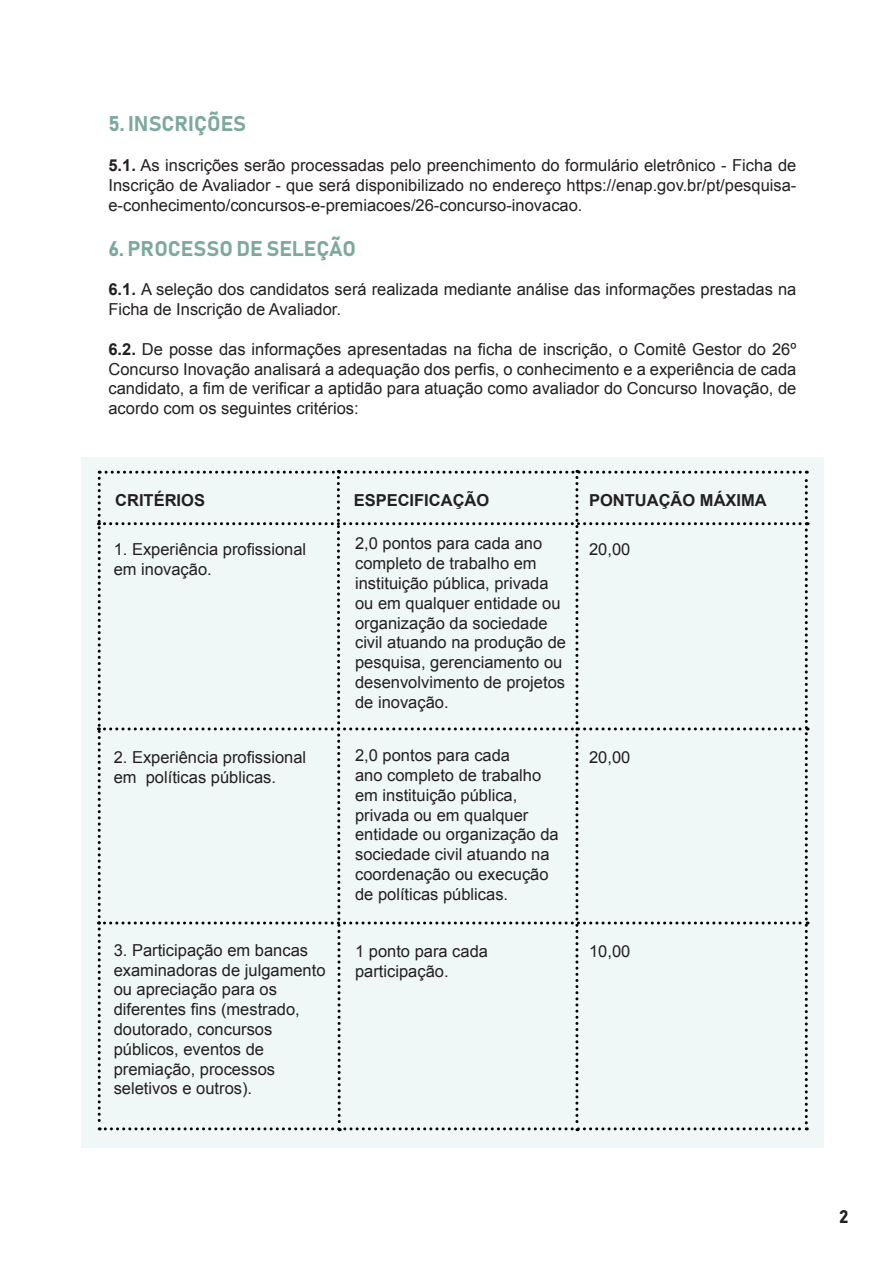
<style>
.page{position:relative;width:893px;height:1263px;background:#fff}
.page>*{position:absolute;margin:0;border:0;box-sizing:border-box;transform-origin:0 0}
.t1{font:21px "Bahnschrift";color:#7da89e}
.t2{font:18px "Bahnschrift";color:#231f20}
.t3{font:16.5px/19.8px "Arial";color:#231f20}
.t4{font:700 16.5px "Arial";color:#231f20}
.s1{font-weight:700}
</style>
<div class="page">
<div style="left:81px;top:457px;width:742px;height:690px;background:#eff8f6"></div>
<svg style="left:98px;top:470px;width:710px;height:661px"></svg>
<p class="t1" style="left:108px;top:111px;width:139px">5. INSCRIÇÕES</p>
<p class="t3" style="left:108px;top:156px;width:689px;text-align:justify"><span class="s1">5.1.</span> As inscrições serão processadas pelo preenchimento do formulário eletrônico - Ficha de Inscrição de Avaliador - que será disponibilizado no endereço https://enap.gov.br/pt/pesquisa&shy;e-conhecimento/concursos-e-premiacoes/26-concurso-inovacao.</p>
<p class="t1" style="left:108px;top:235px;width:249px">6. PROCESSO DE SELEÇÃO</p>
<p class="t3" style="left:108px;top:280px;width:689px"><span class="s1">6.1.</span> A seleção dos candidatos será realizada mediante análise das informações prestadas na<br>Ficha de Inscrição de Avaliador.</p>
<p class="t3" style="left:108px;top:339px;width:689px;text-align:justify"><span class="s1">6.2.</span> De posse das informações apresentadas na ficha de inscrição, o Comitê Gestor do 26º Concurso Inovação analisará a adequação dos perfis, o conhecimento e a experiência de cada candidato, a fim de verificar a aptidão para atuação como avaliador do Concurso Inovação, de acordo com os seguintes critérios:</p>
<p class="t4" style="left:115px;top:489px;width:91px">CRITÉRIOS</p>
<p class="t3" style="left:114px;top:540px;width:194px">1. Experiência profissional em inovação.</p>
<p class="t3" style="left:114px;top:747px;width:194px">2. Experiência profissional em políticas públicas.</p>
<p class="t3" style="left:114px;top:940px;width:213px">3. Participação em bancas examinadoras de julgamento ou apreciação para os diferentes fins (mestrado, doutorado, concursos públicos, eventos de premiação, processos seletivos e outros).</p>
<p class="t4" style="left:354px;top:489px;width:137px">ESPECIFICAÇÃO</p>
<p class="t4" style="left:589px;top:489px;width:179px">PONTUAÇÃO MÁXIMA</p>
<p class="t3" style="left:355px;top:534px;width:212px">2,0 pontos para cada ano completo de trabalho em instituição pública, privada ou em qualquer entidade ou organização da sociedade civil atuando na produção de pesquisa, gerenciamento ou desenvolvimento de projetos de inovação.</p>
<p class="t3" style="left:355px;top:746px;width:205px">2,0 pontos para cada<br>ano completo de trabalho em instituição pública, privada ou em qualquer entidade ou organização da sociedade civil atuando na coordenação ou execução de políticas públicas.</p>
<p class="t3" style="left:355px;top:942px;width:135px">1 ponto para cada participação.</p>
<p class="t3" style="left:589px;top:540px;width:43px">20,00</p>
<p class="t3" style="left:589px;top:747px;width:43px">20,00</p>
<p class="t3" style="left:589px;top:942px;width:43px">10,00</p>
<p class="t2" style="left:839px;top:1205px;width:11px">2</p>
</div>
